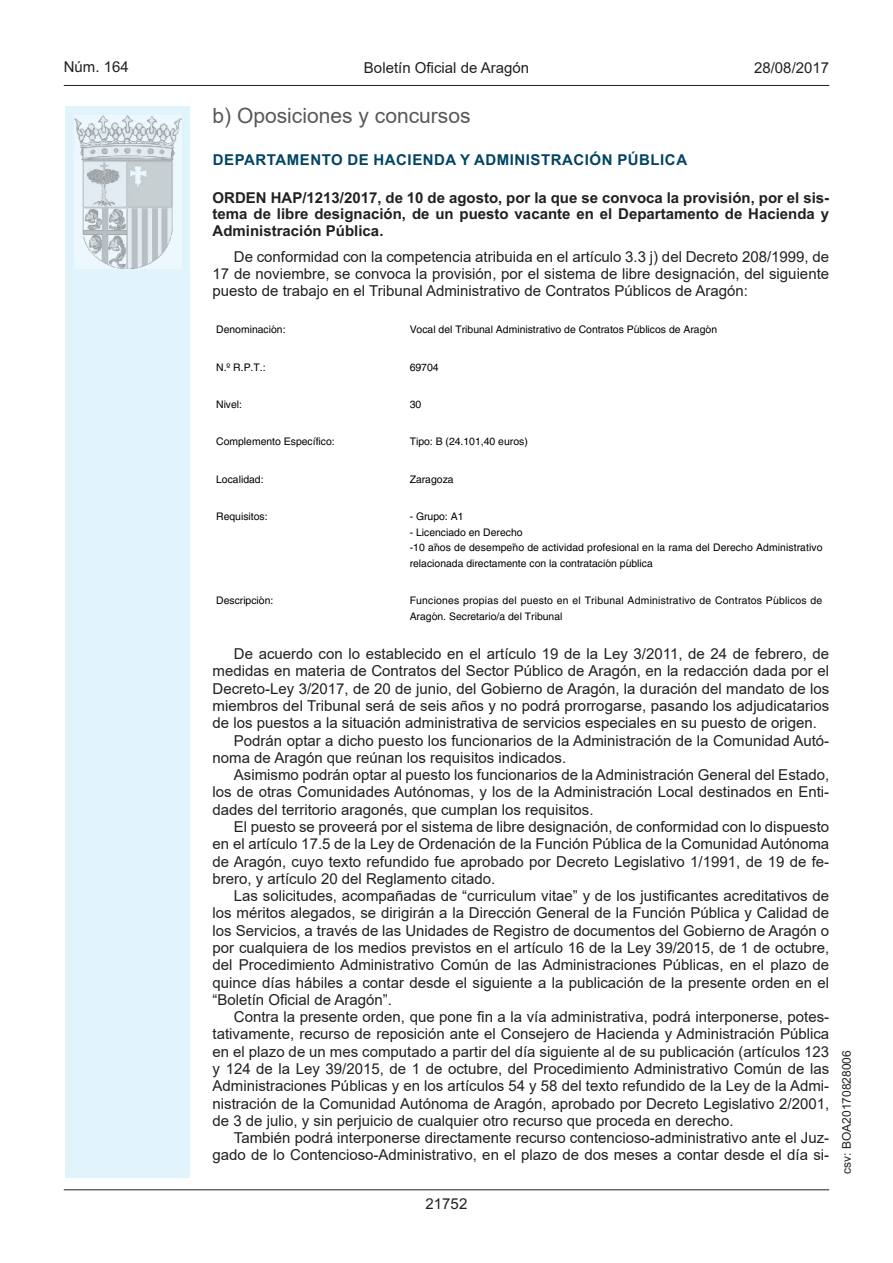
<style>
.page{position:relative;width:893px;height:1263px;background:#fff}
.page>*{position:absolute;margin:0;border:0;box-sizing:border-box;transform-origin:0 0}
.Sub_Seccion{font:21px "Arial MT2";color:#57585a}
.inicio_de_parrafo{font:15px/17.2px "Arial MT2";color:#231f20;text-align:justify}
.Titulo_text{font:700 15px/16.5px "Arial";color:#231f20;text-align:justify}
.emisor_text{font:700 15px "Arial";letter-spacing:.035em;color:#004462}
.estilo_head-c{font:15px "Arial MT2";color:#231f20}
.estilo_head-d{font:15px "Arial";color:#231f20}
.estilo_head-i{font:15px "Arial";color:#231f20}
.numero_pagina{font:15px "Arial";color:#231f20}
.estilo_head-i-2{font:12px "Arial";color:#231f20}
.t1{font:10.35px/15.6px "Helvetica";color:#000}
.t2{font:10.35px/15.6px "Helvetica";letter-spacing:.02em;color:#000}
</style>
<div class="page">
<div style="left:65px;top:106px;width:125px;height:1072px;background:#e1f4fc"></div>
<img style="left:75px;top:115px;width:106px;height:153px">
<hr style="left:64px;top:85px;width:765px;height:1px;background:#231f20">
<hr style="left:64px;top:1189px;width:765px;height:1px;background:#231f20">
<p class="estilo_head-i" style="left:64px;top:57px;width:67px">Núm. 164</p>
<p class="estilo_head-c" style="left:364px;top:57px;width:167px">Boletín Oficial de Aragón</p>
<p class="estilo_head-d" style="left:754px;top:57px;width:77px">28/08/2017</p>
<p class="Sub_Seccion" style="left:213px;top:101px;width:259px">b) Oposiciones y concursos</p>
<p class="emisor_text" style="left:213px;top:149px;width:476px">DEPARTAMENTO DE HACIENDA Y ADMINISTRACIÓN PÚBLICA</p>
<p class="Titulo_text" style="left:213px;top:189px;width:618px">ORDEN HAP/1213/2017, de 10 de agosto, por la que se convoca la provisión, por el sis&shy;tema de libre designación, de un puesto vacante en el Departamento de Hacienda y Administración Pública.</p>
<p class="inicio_de_parrafo" style="left:213px;top:248px;width:618px;text-indent:21px">De conformidad con la competencia atribuida en el artículo 3.3 j) del Decreto 208/1999, de 17 de noviembre, se convoca la provisión, por el sistema de libre designación, del siguiente puesto de trabajo en el Tribunal Administrativo de Contratos Públicos de Aragón:</p>
<p class="t1" style="left:216px;top:322px;width:71px">Denominación:</p>
<p class="t1" style="left:410px;top:322px;width:309px">Vocal del Tribunal Administrativo de Contratos Públicos de Aragón</p>
<p class="t1" style="left:216px;top:360px;width:51px">N.º R.P.T.:</p>
<p class="t1" style="left:410px;top:360px;width:30px">69704</p>
<p class="t1" style="left:216px;top:397px;width:28px">Nivel:</p>
<p class="t1" style="left:410px;top:397px;width:13px">30</p>
<p class="t1" style="left:216px;top:434px;width:120px">Complemento Específico:</p>
<p class="t1" style="left:410px;top:434px;width:120px">Tipo: B (24.101,40 euros)</p>
<p class="t1" style="left:216px;top:472px;width:49px">Localidad:</p>
<p class="t1" style="left:410px;top:472px;width:46px">Zaragoza</p>
<p class="t1" style="left:216px;top:509px;width:53px">Requisitos:</p>
<p class="t1" style="left:410px;top:509px;width:55px">- Grupo: A1</p>
<p class="t1" style="left:410px;top:524px;width:414px">- Licenciado en Derecho<br>-10 años de desempeño de actividad profesional en la rama del Derecho Administrativo relacionada directamente con la contratación pública</p>
<p class="t1" style="left:216px;top:593px;width:59px">Descripción:</p>
<p class="t2" style="left:410px;top:593px;width:414px">Funciones propias del puesto en el Tribunal Administrativo de Contratos Públicos de<br>Aragón. Secretario/a del Tribunal</p>
<p class="inicio_de_parrafo" style="left:213px;top:645px;width:618px;text-indent:21px">De acuerdo con lo establecido en el artículo 19 de la Ley 3/2011, de 24 de febrero, de medidas en materia de Contratos del Sector Público de Aragón, en la redacción dada por el Decreto-Ley 3/2017, de 20 de junio, del Gobierno de Aragón, la duración del mandato de los miembros del Tribunal será de seis años y no podrá prorrogarse, pasando los adjudicatarios de los puestos a la situación administrativa de servicios especiales en su puesto de origen.</p>
<p class="inicio_de_parrafo" style="left:213px;top:732px;width:618px;text-indent:21px">Podrán optar a dicho puesto los funcionarios de la Administración de la Comunidad Autó&shy;noma de Aragón que reúnan los requisitos indicados.</p>
<p class="inicio_de_parrafo" style="left:213px;top:766px;width:618px;text-indent:21px">Asimismo podrán optar al puesto los funcionarios de la Administración General del Estado, los de otras Comunidades Autónomas, y los de la Administración Local destinados en Enti&shy;dades del territorio aragonés, que cumplan los requisitos.</p>
<p class="inicio_de_parrafo" style="left:213px;top:818px;width:618px;text-indent:21px">El puesto se proveerá por el sistema de libre designación, de conformidad con lo dispuesto en el artículo 17.5 de la Ley de Ordenación de la Función Pública de la Comunidad Autónoma de Aragón, cuyo texto refundido fue aprobado por Decreto Legislativo 1/1991, de 19 de fe&shy;brero, y artículo 20 del Reglamento citado.</p>
<p class="inicio_de_parrafo" style="left:213px;top:887px;width:618px;text-indent:21px">Las solicitudes, acompañadas de “curriculum vitae” y de los justificantes acreditativos de los méritos alegados, se dirigirán a la Dirección General de la Función Pública y Calidad de los Servicios, a través de las Unidades de Registro de documentos del Gobierno de Aragón o por cualquiera de los medios previstos en el artículo 16 de la Ley 39/2015, de 1 de octubre, del Procedimiento Administrativo Común de las Administraciones Públicas, en el plazo de quince días hábiles a contar desde el siguiente a la publicación de la presente orden en el “Boletín Oficial de Aragón”.</p>
<p class="inicio_de_parrafo" style="left:213px;top:1008px;width:618px;text-indent:21px">Contra la presente orden, que pone fin a la vía administrativa, podrá interponerse, potes&shy;tativamente, recurso de reposición ante el Consejero de Hacienda y Administración Pública en el plazo de un mes computado a partir del día siguiente al de su publicación (artículos 123 y 124 de la Ley 39/2015, de 1 de octubre, del Procedimiento Administrativo Común de las Administraciones Públicas y en los artículos 54 y 58 del texto refundido de la Ley de la Admi&shy;nistración de la Comunidad Autónoma de Aragón, aprobado por Decreto Legislativo 2/2001, de 3 de julio, y sin perjuicio de cualquier otro recurso que proceda en derecho.</p>
<p class="inicio_de_parrafo" style="left:213px;top:1129px;width:618px;text-align:right">También podrá interponerse directamente recurso contencioso-administrativo ante el Juz&shy;gado de lo Contencioso-Administrativo, en el plazo de dos meses a contar desde el día si-</p>
<p class="numero_pagina" style="left:426px;top:1193px;width:43px">21752</p>
<p class="estilo_head-i-2" style="left:838px;top:1174px;width:125px;rotate:-90deg">csv: BOA20170828006</p>
</div>
